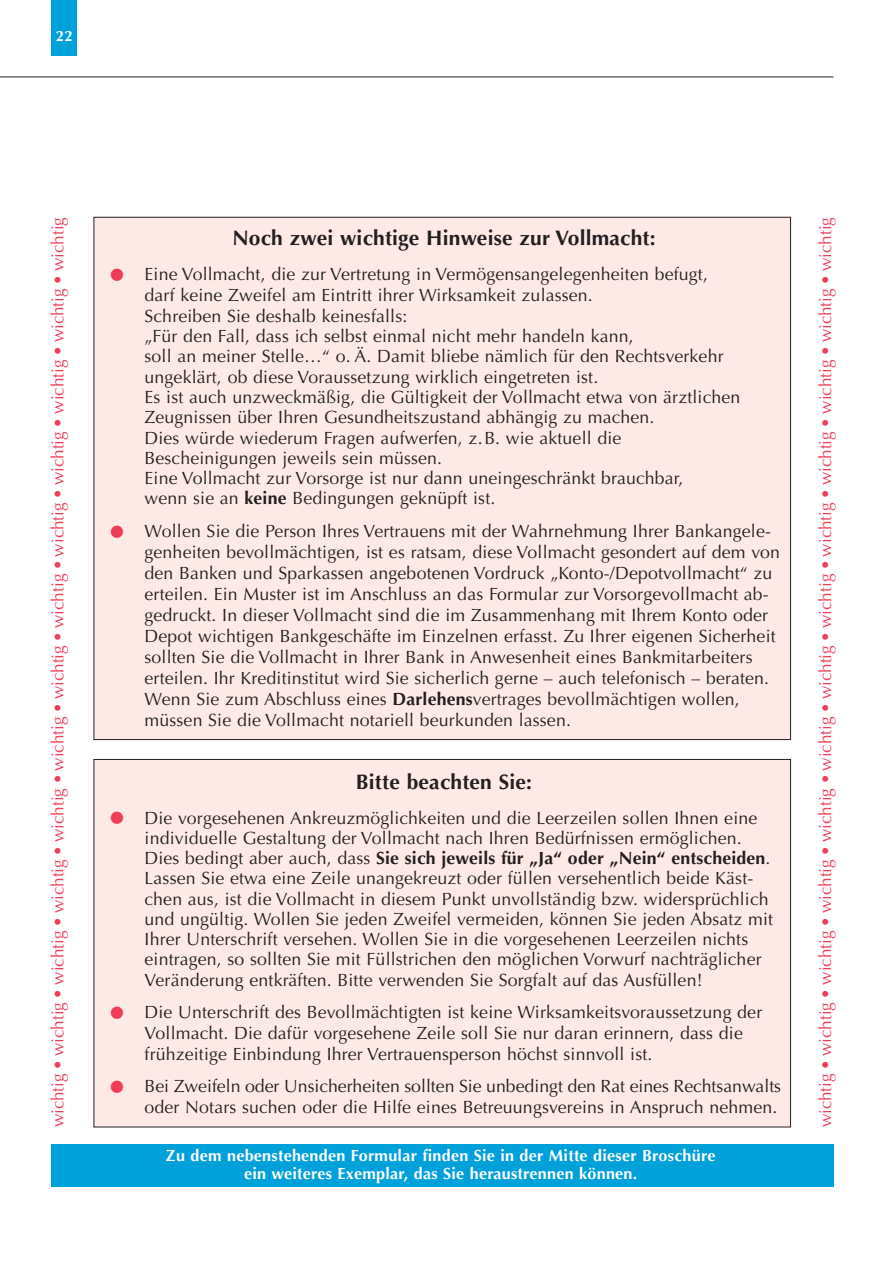
<style>
.page{position:relative;width:893px;height:1263px;background:#fff}
.page>*{position:absolute;margin:0;border:0;box-sizing:border-box;transform-origin:0 0}
.t1{font:700 21px "Optima LT Std";letter-spacing:.01em;color:#231f20}
.t2{font:17.7px/21px "Optima LT Std";letter-spacing:.01em;color:#231f20}
.t3{font:17.1px "Optima LT Std";color:#ee3d56}
.t4{font:700 16.2px/18px "Optima LT Std";letter-spacing:.015em;color:#fff;text-align:center}
.t5{font:700 15px "Optima LT Std";color:#fff}
.s1{font-size:36px;color:#ee3d56}
.s2{font-weight:700}
</style>
<div class="page">
<hr style="left:0;top:77px;width:833px;height:1px;background:#231f20">
<div style="left:52px;top:0;width:25px;height:55px;background:#00a0db"></div>
<div style="left:94px;top:759px;width:696px;height:368px;background:#fdeae7"></div>
<div style="left:51px;top:1144px;width:782px;height:42px;background:#00a0db"></div>
<div style="left:94px;top:217px;width:696px;height:522px;background:#fdeae7"></div>
<p class="t5" style="left:56px;top:30px;width:18px">22</p>
<p class="t3" style="left:51px;top:1127px;width:912px;rotate:-90deg">wichtig • wichtig • wichtig • wichtig • wichtig • wichtig • wichtig • wichtig • wichtig • wichtig • wichtig • wichtig • wichtig</p>
<p class="t1" style="left:232px;top:229px;width:425px">Noch zwei wichtige Hinweise zur Vollmacht:</p>
<p class="t2" style="left:145px;top:265px;width:597px;line-height:20.4px;text-indent:-38px"><span class="s1">•</span> Eine Vollmacht, die zur Vertretung in Vermögensangelegenheiten befugt, darf keine Zweifel am Eintritt ihrer Wirksamkeit zulassen.<br>Schreiben Sie deshalb keinesfalls:<br>„Für den Fall, dass ich selbst einmal nicht mehr handeln kann,<br>soll an meiner Stelle…“ o. Ä. Damit bliebe nämlich für den Rechtsverkehr ungeklärt, ob diese Voraussetzung wirklich eingetreten ist.<br>Es ist auch unzweckmäßig, die Gültigkeit der Vollmacht etwa von ärztlichen Zeugnissen über Ihren Gesundheitszustand abhängig zu machen.<br>Dies würde wiederum Fragen aufwerfen, z.B. wie aktuell die Bescheinigungen jeweils sein müssen.<br>Eine Vollmacht zur Vorsorge ist nur dann uneingeschränkt brauchbar,<br>wenn sie an <span class="s2">keine</span> Bedingungen geknüpft ist.</p>
<p class="t2" style="left:145px;top:522px;width:637px;text-indent:-38px"><span class="s1">•</span> Wollen Sie die Person Ihres Vertrauens mit der Wahrnehmung Ihrer Bankangele&shy;genheiten bevollmächtigen, ist es ratsam, diese Vollmacht gesondert auf dem von den Banken und Sparkassen angebotenen Vordruck „Konto-/Depotvollmacht“ zu erteilen. Ein Muster ist im Anschluss an das Formular zur Vorsorgevollmacht ab&shy;gedruckt. In dieser Vollmacht sind die im Zusammenhang mit Ihrem Konto oder Depot wichtigen Bankgeschäfte im Einzelnen erfasst. Zu Ihrer eigenen Sicherheit sollten Sie die Vollmacht in Ihrer Bank in Anwesenheit eines Bankmitarbeiters erteilen. Ihr Kreditinstitut wird Sie sicherlich gerne – auch telefonisch – beraten.<br>Wenn Sie zum Abschluss eines <span class="s2">Darlehens</span>vertrages bevollmächtigen wollen, müssen Sie die Vollmacht notariell beurkunden lassen.</p>
<p class="t1" style="left:356px;top:774px;width:178px">Bitte beachten Sie:</p>
<p class="t2" style="left:145px;top:809px;width:630px;line-height:20.2px;text-indent:-38px"><span class="s1">•</span> Die vorgesehenen Ankreuzmöglichkeiten und die Leerzeilen sollen Ihnen eine individuelle Gestaltung der Vollmacht nach Ihren Bedürfnissen ermöglichen.<br>Dies bedingt aber auch, dass <span class="s2">Sie sich jeweils für „Ja“ oder „Nein“ entscheiden</span>.<br>Lassen Sie etwa eine Zeile unangekreuzt oder füllen versehentlich beide Käst&shy;chen aus, ist die Vollmacht in diesem Punkt unvollständig bzw. widersprüchlich und ungültig. Wollen Sie jeden Zweifel vermeiden, können Sie jeden Absatz mit Ihrer Unterschrift versehen. Wollen Sie in die vorgesehenen Leerzeilen nichts eintragen, so sollten Sie mit Füllstrichen den möglichen Vorwurf nachträglicher Veränderung entkräften. Bitte verwenden Sie Sorgfalt auf das Ausfüllen!</p>
<p class="t2" style="left:145px;top:1003px;width:619px;text-indent:-38px"><span class="s1">•</span> Die Unterschrift des Bevollmächtigten ist keine Wirksamkeitsvoraussetzung der<br>Vollmacht. Die dafür vorgesehene Zeile soll Sie nur daran erinnern, dass die frühzeitige Einbindung Ihrer Vertrauensperson höchst sinnvoll ist.</p>
<p class="t2" style="left:106px;top:1077px;width:676px;text-align:right"><span class="s1">•</span> Bei Zweifeln oder Unsicherheiten sollten Sie unbedingt den Rat eines Rechtsanwalts oder Notars suchen oder die Hilfe eines Betreuungsvereins in Anspruch nehmen.</p>
<p class="t4" style="left:166px;top:1148px;width:551px">Zu dem nebenstehenden Formular finden Sie in der Mitte dieser Broschüre ein weiteres Exemplar, das Sie heraustrennen können.</p>
<p class="t3" style="left:818px;top:1127px;width:912px;rotate:-90deg">wichtig • wichtig • wichtig • wichtig • wichtig • wichtig • wichtig • wichtig • wichtig • wichtig • wichtig • wichtig • wichtig</p>
</div>
